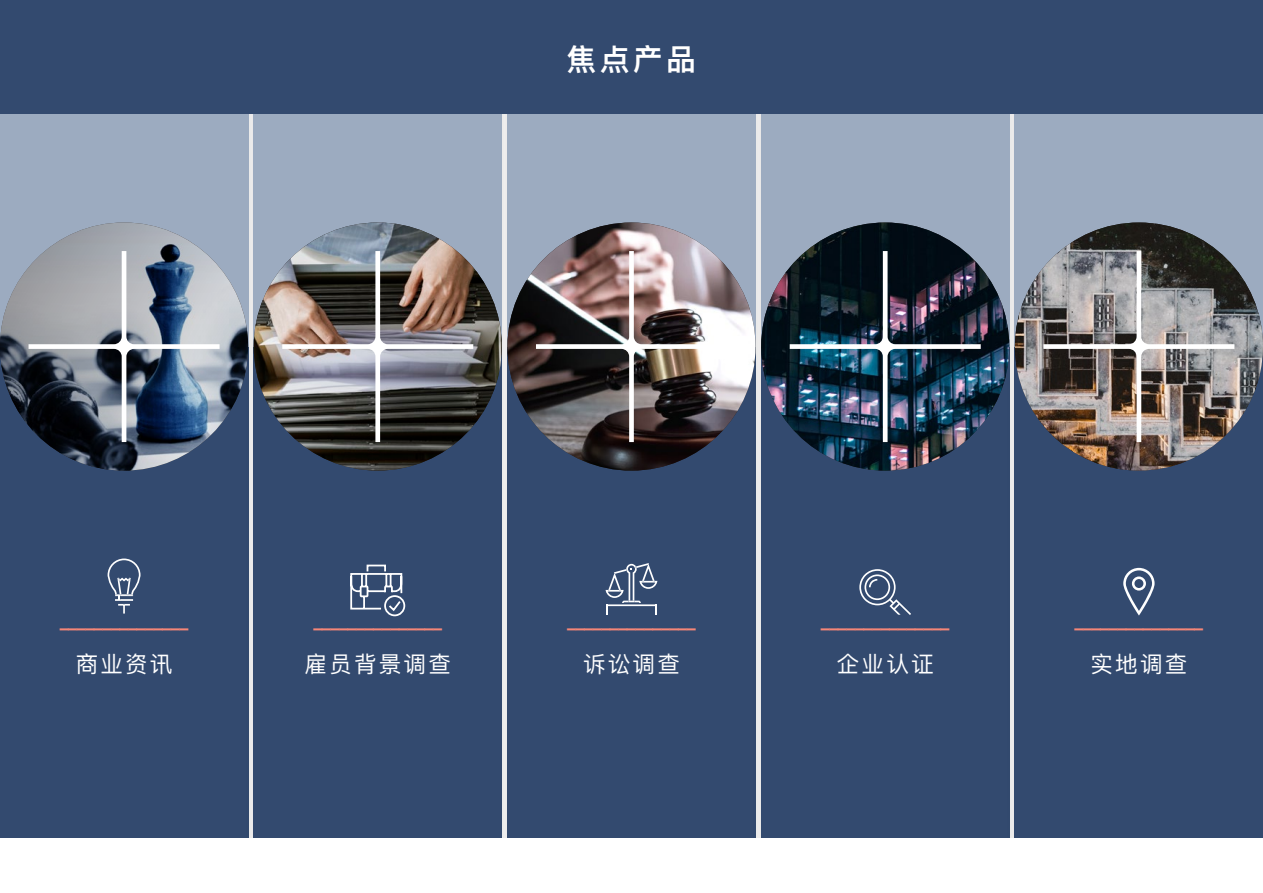
<style>
.page{position:relative;width:1263px;height:893px;background:#fff}
.page>*{position:absolute;margin:0;border:0;box-sizing:border-box;transform-origin:0 0}
.t1{font:600 30px "Ping Fang SC";color:#fff}
.t2{font:22.5px "Ping Fang SC";letter-spacing:.1em;color:#fff}
.t3{font:700 18px "Adelle Sans";color:#f58677}
</style>
<div class="page">
<div style="left:0;top:54px;width:248px;height:785px;background:#334a6f"></div>
<div style="left:245px;top:54px;width:266px;height:803px;background:#231f20;opacity:.15"></div>
<div style="left:254px;top:54px;width:248px;height:785px;background:#334a6f"></div>
<div style="left:498px;top:54px;width:267px;height:803px;background:#231f20;opacity:.15"></div>
<div style="left:507px;top:54px;width:248px;height:785px;background:#334a6f"></div>
<div style="left:752px;top:54px;width:266px;height:803px;background:#231f20;opacity:.15"></div>
<div style="left:761px;top:54px;width:248px;height:785px;background:#334a6f"></div>
<div style="left:1006px;top:54px;width:257px;height:803px;background:#231f20;opacity:.15"></div>
<div style="left:1015px;top:54px;width:248px;height:785px;background:#334a6f"></div>
<div style="left:0;top:839px;width:1263px;height:54px;background:#fff"></div>
<div style="left:0;top:74px;width:248px;height:273px;background:#9cabc0"></div>
<div style="left:254px;top:74px;width:248px;height:273px;background:#9cabc0"></div>
<div style="left:507px;top:74px;width:248px;height:273px;background:#9cabc0"></div>
<div style="left:761px;top:74px;width:248px;height:273px;background:#9cabc0"></div>
<div style="left:1015px;top:74px;width:248px;height:273px;background:#9cabc0"></div>
<div style="left:0;top:0;width:1263px;height:113px;background:#334a6f"></div>
<svg style="left:0;top:222px;width:248px;height:249px"></svg>
<svg style="left:29px;top:251px;width:191px;height:191px"></svg>
<img style="left:507px;top:222px;width:248px;height:249px;border-radius:124px">
<img style="left:254px;top:222px;width:248px;height:249px;border-radius:124px">
<img style="left:536px;top:251px;width:191px;height:191px">
<img style="left:282px;top:251px;width:191px;height:191px">
<img style="left:761px;top:222px;width:248px;height:249px;border-radius:124px">
<img style="left:1015px;top:222px;width:248px;height:249px;border-radius:124px">
<img style="left:790px;top:251px;width:191px;height:191px">
<img style="left:1043px;top:251px;width:191px;height:191px">
<svg style="left:108px;top:558px;width:33px;height:56px"></svg>
<svg style="left:605px;top:563px;width:52px;height:52px"></svg>
<svg style="left:1123px;top:568px;width:31px;height:48px"></svg>
<svg style="left:859px;top:569px;width:52px;height:46px"></svg>
<svg style="left:350px;top:564px;width:56px;height:53px"></svg>
<h1 class="t1" style="left:567px;top:41px;width:130px">焦点产品</h1>
<p class="t3" style="left:60px;top:610px;width:130px">_______________</p>
<p class="t2" style="left:76px;top:650px;width:98px">商业资讯</p>
<p class="t3" style="left:313px;top:610px;width:130px">_______________</p>
<p class="t2" style="left:305px;top:650px;width:148px">雇员背景调查</p>
<p class="t3" style="left:567px;top:610px;width:130px">_______________</p>
<p class="t2" style="left:583px;top:650px;width:98px">诉讼调查</p>
<p class="t3" style="left:821px;top:610px;width:130px">_______________</p>
<p class="t2" style="left:837px;top:650px;width:98px">企业认证</p>
<p class="t3" style="left:1074px;top:610px;width:130px">_______________</p>
<p class="t2" style="left:1090px;top:650px;width:98px">实地调查</p>
</div>
